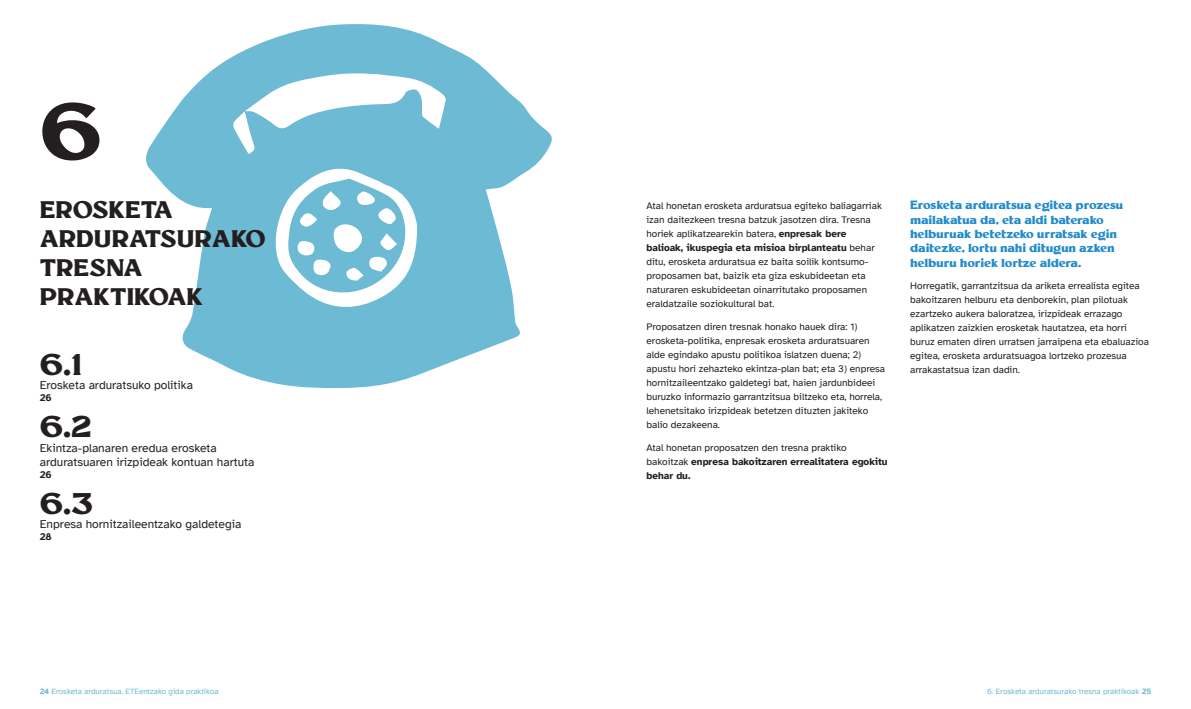
<style>
.page{position:relative;width:1191px;height:709px;background:#fff}
.page>*{position:absolute;margin:0;border:0;box-sizing:border-box;transform-origin:0 0}
.t1{font:80px "Millik";color:#231f20}
.t2{font:30px "Millik";color:#231f20}
.t3{font:24px/28.8px "Millik";color:#231f20}
.t4{font:12px/14.4px "Millik";letter-spacing:-.02em;color:#218bcb}
.t5{font:12px "Atkinson Hyperlegible";color:#231f20}
.t6{font:10px/14px "Atkinson Hyperlegible";color:#231f20}
.t7{font:700 10px "Atkinson Hyperlegible";color:#231f20}
.t8{font:8px "Atkinson Hyperlegible";color:#6dbad4}
.s1{font-weight:700}
</style>
<div class="page">
<svg style="left:146px;top:24px;width:406px;height:364px;fill:#6dbad4"></svg>
<svg style="left:286px;top:179px;width:119px;height:120px"></svg>
<p class="t1" style="left:40px;top:86px;width:64px">6</p>
<p class="t3" style="left:40px;top:196px;width:227px">EROSKETA<br>ARDURATSURAKO<br>TRESNA<br>PRAKTIKOAK</p>
<p class="t2" style="left:40px;top:347px;width:44px">6.1</p>
<p class="t5" style="left:40px;top:378px;width:155px">Erosketa arduratsuko politika</p>
<p class="t7" style="left:40px;top:392px;width:14px">26</p>
<p class="t2" style="left:40px;top:409px;width:53px">6.2</p>
<p class="t5" style="left:40px;top:441px;width:178px">Ekintza-planaren eredua erosketa</p>
<p class="t5" style="left:40px;top:455px;width:216px">arduratsuaren irizpideak kontuan hartuta</p>
<p class="t7" style="left:40px;top:468px;width:14px">26</p>
<p class="t2" style="left:40px;top:486px;width:55px">6.3</p>
<p class="t5" style="left:40px;top:517px;width:203px">Enpresa hornitzaileentzako galdetegia</p>
<p class="t7" style="left:40px;top:531px;width:14px">28</p>
<p class="t6" style="left:646px;top:199px;width:237px">Atal honetan erosketa arduratsua egiteko baliagarriak izan daitezkeen tresna batzuk jasotzen dira. Tresna horiek aplikatzearekin batera, <span class="s1">enpresak bere balioak, ikuspegia eta misioa birplanteatu</span> behar ditu, erosketa arduratsua ez baita soilik kontsumo&shy;proposamen bat, baizik eta giza eskubideetan eta naturaren eskubideetan oinarritutako proposamen eraldatzaile soziokultural bat.</p>
<p class="t6" style="left:646px;top:320px;width:240px">Proposatzen diren tresnak honako hauek dira: 1) erosketa-politika, enpresak erosketa arduratsuaren alde egindako apustu politikoa islatzen duena; 2) apustu hori zehazteko ekintza-plan bat; eta 3) enpresa hornitzaileentzako galdetegi bat, haien jardunbideei buruzko informazio garrantzitsua biltzeko eta, horrela, lehenetsitako irizpideak betetzen dituzten jakiteko balio dezakeena.</p>
<p class="t6" style="left:646px;top:440px;width:242px">Atal honetan proposatzen den tresna praktiko bakoitzak <span class="s1">enpresa bakoitzaren errealitatera egokitu behar du.</span></p>
<p class="t4" style="left:910px;top:198px;width:214px">Erosketa arduratsua egitea prozesu mailakatua da, eta aldi baterako helburuak betetzeko urratsak egin daitezke, lortu nahi ditugun azken helburu horiek lortze aldera.</p>
<p class="t6" style="left:910px;top:279px;width:240px">Horregatik, garrantzitsua da ariketa errealista egitea bakoitzaren helburu eta denborekin, plan pilotuak ezartzeko aukera baloratzea, irizpideak errazago aplikatzen zaizkien erosketak hautatzea, eta horri buruz ematen diren urratsen jarraipena eta ebaluazioa egitea, erosketa arduratsuagoa lortzeko prozesua arrakastatsua izan dadin.</p>
<p class="t8" style="left:40px;top:686px;width:180px"><span class="s1">24</span> Erosketa arduratsua. ETEentzako gida praktikoa</p>
<p class="t8" style="left:987px;top:686px;width:166px">6. Erosketa arduratsurako tresna praktikoak <span class="s1">25</span></p>
</div>
